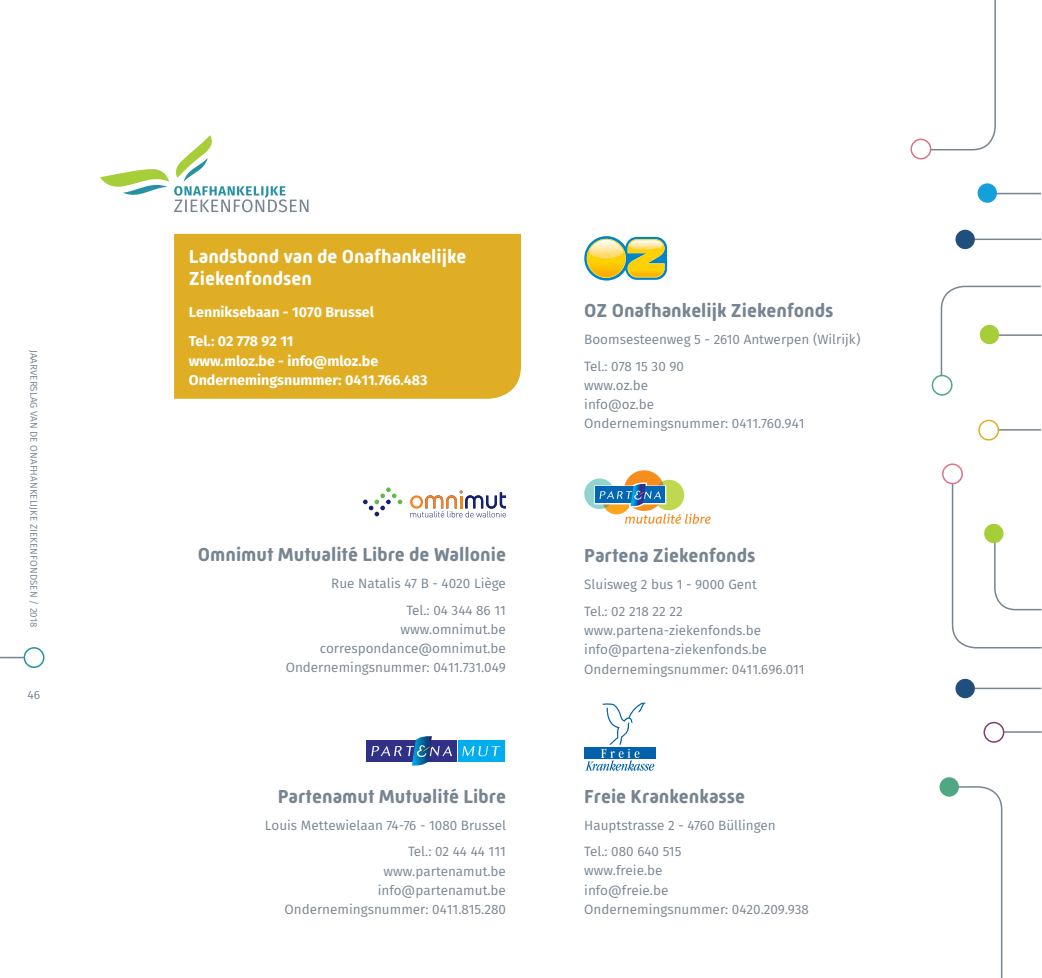
<style>
.page{position:relative;width:1042px;height:978px;background:#fff}
.page>*{position:absolute;margin:0;border:0;box-sizing:border-box;transform-origin:0 0}
.t1{font:700 19.2px "Mic 32 New Rounded";color:#778491}
.t2{font:700 19.2px/22.5px "Mic 32 New Rounded";color:#fff}
.broodtekst{font:700 14.25px "Fira Sans";color:#fff}
.broodtekst-2{font:13.5px "Fira Sans";color:#778491}
.t3{font:12px "Fira Sans";color:#778491}
.t4{font:9.75px "Fira Sans";letter-spacing:.01em;color:#778491}
</style>
<div class="page">
<svg style="left:0;top:657px;width:24px;height:1px"></svg>
<div style="left:24px;top:647px;width:20px;height:21px;border:2px solid #2791a4;border-radius:50%"></div>
<div style="left:174px;top:234px;width:347px;height:165px;background:#e0ae24"></div>
<svg style="left:100px;top:135px;width:208px;height:77px"></svg>
<svg style="left:584px;top:236px;width:83px;height:45px;background:#c9ca77"></svg>
<svg style="left:410px;top:491px;width:96px;height:26px"></svg>
<svg style="left:363px;top:487px;width:39px;height:29px"></svg>
<div style="left:584px;top:748px;width:72px;height:11px;background:#0161aa"></div>
<svg style="left:585px;top:703px;width:69px;height:68px"></svg>
<svg style="left:584px;top:470px;width:126px;height:54px"></svg>
<div style="left:366px;top:740px;width:91px;height:22px;background:#303087"></div>
<div style="left:458px;top:740px;width:47px;height:22px;background:#00aeef"></div>
<svg style="left:462px;top:746px;width:38px;height:10px"></svg>
<svg style="left:371px;top:736px;width:81px;height:30px"></svg>
<hr style="left:991px;top:193px;width:50px;height:1px;background:#778491">
<hr style="left:995px;top:731px;width:46px;height:2px;background:#778491">
<svg style="left:919px;top:0;width:77px;height:151px"></svg>
<svg style="left:952px;top:786px;width:51px;height:192px"></svg>
<div style="left:939px;top:777px;width:20px;height:20px;background:#50a783;border-radius:50%"></div>
<div style="left:911px;top:139px;width:19px;height:20px;background:#fff;border-radius:50%"></div>
<div style="left:910px;top:139px;width:21px;height:21px;border:2px solid #d57488;border-radius:50%"></div>
<div style="left:977px;top:183px;width:20px;height:20px;background:#16a0db;border-radius:50%"></div>
<div style="left:978px;top:420px;width:21px;height:21px;border:2px solid #e0ae24;border-radius:50%"></div>
<div style="left:984px;top:723px;width:19px;height:19px;background:#fff;border-radius:50%"></div>
<div style="left:983px;top:722px;width:21px;height:21px;border:2px solid #863c6b;border-radius:50%"></div>
<hr style="left:963px;top:239px;width:78px;height:1px;background:#778491">
<hr style="left:963px;top:688px;width:78px;height:1px;background:#778491">
<svg style="left:940px;top:285px;width:101px;height:102px"></svg>
<hr style="left:990px;top:334px;width:52px;height:2px;background:#778491">
<svg style="left:951px;top:428px;width:91px;height:221px"></svg>
<div style="left:980px;top:325px;width:19px;height:19px;background:#a6ce39;border-radius:50%"></div>
<div style="left:955px;top:230px;width:20px;height:19px;background:#204f7f;border-radius:50%"></div>
<div style="left:955px;top:679px;width:20px;height:19px;background:#204f7f;border-radius:50%"></div>
<div style="left:932px;top:376px;width:20px;height:19px;background:#fff;border-radius:50%"></div>
<div style="left:931px;top:375px;width:21px;height:21px;border:2px solid #50a783;border-radius:50%"></div>
<div style="left:943px;top:464px;width:19px;height:20px;background:#fff;border-radius:50%"></div>
<div style="left:942px;top:463px;width:21px;height:21px;border:2px solid #d57488;border-radius:50%"></div>
<p class="t4" style="left:41px;top:350px;width:279px;rotate:90deg">JAARVERSLAG VAN DE ONAFHANKELIJKE ZIEKENFONDSEN / 2018</p>
<p class="t3" style="left:28px;top:686px;width:14px">46</p>
<p class="t2" style="left:189px;top:245px;width:279px">Landsbond van de Onafhankelijke<br>Ziekenfondsen</p>
<p class="broodtekst" style="left:189px;top:302px;width:187px">Lenniksebaan - 1070 Brussel</p>
<p class="broodtekst" style="left:189px;top:331px;width:106px">Tel.: 02 778 92 11</p>
<p class="broodtekst" style="left:189px;top:351px;width:191px">www.mloz.be - info@mloz.be</p>
<p class="broodtekst" style="left:189px;top:370px;width:240px">Ondernemingsnummer: 0411.766.483</p>
<p class="t1" style="left:198px;top:544px;width:310px">Omnimut Mutualité Libre de Wallonie</p>
<p class="broodtekst-2" style="left:331px;top:574px;width:176px">Rue Natalis 47 B - 4020 Liège</p>
<p class="broodtekst-2" style="left:406px;top:600px;width:101px">Tel.: 04 344 86 11</p>
<p class="broodtekst-2" style="left:401px;top:620px;width:107px">www.omnimut.be</p>
<p class="broodtekst-2" style="left:320px;top:639px;width:188px">correspondance@omnimut.be</p>
<p class="broodtekst-2" style="left:286px;top:658px;width:222px">Ondernemingsnummer: 0411.731.049</p>
<p class="t1" style="left:278px;top:785px;width:230px">Partenamut Mutualité Libre</p>
<p class="broodtekst-2" style="left:265px;top:816px;width:243px">Louis Mettewielaan 74-76 - 1080 Brussel</p>
<p class="broodtekst-2" style="left:408px;top:842px;width:99px">Tel.: 02 44 44 111</p>
<p class="broodtekst-2" style="left:384px;top:861px;width:124px">www.partenamut.be</p>
<p class="broodtekst-2" style="left:378px;top:881px;width:130px">info@partenamut.be</p>
<p class="broodtekst-2" style="left:284px;top:900px;width:223px">Ondernemingsnummer: 0411.815.280</p>
<p class="t1" style="left:584px;top:299px;width:251px">OZ Onafhankelijk Ziekenfonds</p>
<p class="broodtekst-2" style="left:584px;top:330px;width:278px">Boomsesteenweg 5 - 2610 Antwerpen (Wilrijk)</p>
<p class="broodtekst-2" style="left:584px;top:356px;width:101px">Tel.: 078 15 30 90</p>
<p class="broodtekst-2" style="left:584px;top:376px;width:65px">www.oz.be</p>
<p class="broodtekst-2" style="left:584px;top:395px;width:71px">info@oz.be</p>
<p class="broodtekst-2" style="left:584px;top:414px;width:222px">Ondernemingsnummer: 0411.760.941</p>
<p class="t1" style="left:584px;top:545px;width:173px">Partena Ziekenfonds</p>
<p class="broodtekst-2" style="left:584px;top:575px;width:174px">Sluisweg 2 bus 1 - 9000 Gent</p>
<p class="broodtekst-2" style="left:584px;top:602px;width:100px">Tel.: 02 218 22 22</p>
<p class="broodtekst-2" style="left:584px;top:621px;width:178px">www.partena-ziekenfonds.be</p>
<p class="broodtekst-2" style="left:584px;top:640px;width:184px">info@partena-ziekenfonds.be</p>
<p class="broodtekst-2" style="left:584px;top:659px;width:222px">Ondernemingsnummer: 0411.696.011</p>
<p class="t1" style="left:584px;top:785px;width:162px">Freie Krankenkasse</p>
<p class="broodtekst-2" style="left:584px;top:815px;width:193px">Hauptstrasse 2 - 4760 Büllingen</p>
<p class="broodtekst-2" style="left:584px;top:842px;width:99px">Tel.: 080 640 515</p>
<p class="broodtekst-2" style="left:584px;top:861px;width:80px">www.freie.be</p>
<p class="broodtekst-2" style="left:584px;top:880px;width:86px">info@freie.be</p>
<p class="broodtekst-2" style="left:584px;top:900px;width:226px">Ondernemingsnummer: 0420.209.938</p>
</div>
